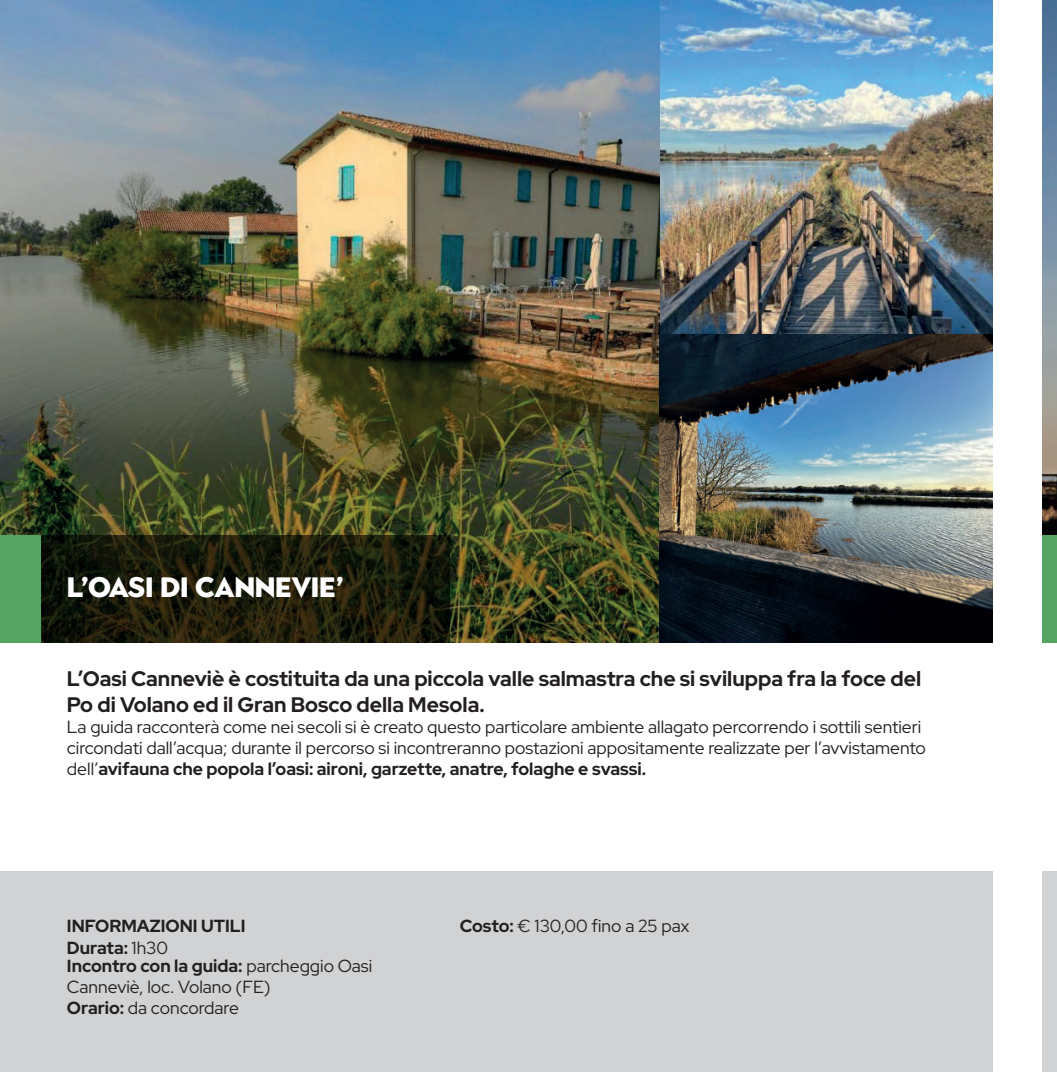
<style>
.page{position:relative;width:1057px;height:1072px;background:#fff}
.page>*{position:absolute;margin:0;border:0;box-sizing:border-box;transform-origin:0 0}
.t1{font:900 28px "Town 10 Display";letter-spacing:-.02em;color:#fff}
.t2{font:700 21px/25.2px "Red Hat Display";color:#231f20}
.t3{font:17.5px/21px "Red Hat Display";color:#231f20}
.t4{font:700 17.5px/21px "Red Hat Display";color:#231f20}
.s1{font-weight:700}
.s2{font-weight:400}
</style>
<div class="page">
<img style="left:659px;top:0;width:333px;height:335px">
<div style="left:0;top:871px;width:992px;height:200px;background:#d1d2d4"></div>
<img style="left:0;top:0;width:659px;height:642px">
<svg style="left:40px;top:535px;width:410px;height:107px;background:#1d1f0d"></svg>
<img style="left:659px;top:335px;width:333px;height:307px">
<div style="left:0;top:535px;width:40px;height:107px;background:#55a464"></div>
<img style="left:1042px;top:0;width:15px;height:535px">
<div style="left:1042px;top:871px;width:15px;height:200px;background:#d1d2d4"></div>
<div style="left:1042px;top:535px;width:15px;height:107px;background:#55a464"></div>
<h1 class="t1" style="left:67px;top:571px;width:279px">L’OASI DI CANNEVIE’</h1>
<p class="t2" style="left:67px;top:666px;width:855px">L’Oasi Canneviè è costituita da una piccola valle salmastra che si sviluppa fra la foce del<br>Po di Volano ed il Gran Bosco della Mesola.</p>
<p class="t3" style="left:67px;top:715px;width:860px">La guida racconterà come nei secoli si è creato questo particolare ambiente allagato percorrendo i sottili sentieri circondati dall’acqua; durante il percorso si incontreranno postazioni appositamente realizzate per l’avvistamento dell’<span class="s1">avifauna che popola l’oasi: aironi, garzette, anatre, folaghe e svassi.</span></p>
<p class="t4" style="left:67px;top:915px;width:180px">INFORMAZIONI UTILI<br>Durata: <span class="s2">1h30</span></p>
<p class="t3" style="left:67px;top:955px;width:307px"><span class="s1">Incontro con la guida:</span> parcheggio Oasi<br>Canneviè, loc. Volano (FE)<br><span class="s1">Orario:</span> da concordare</p>
<p class="t3" style="left:460px;top:915px;width:231px"><span class="s1">Costo:</span> € 130,00 fino a 25 pax</p>
</div>
